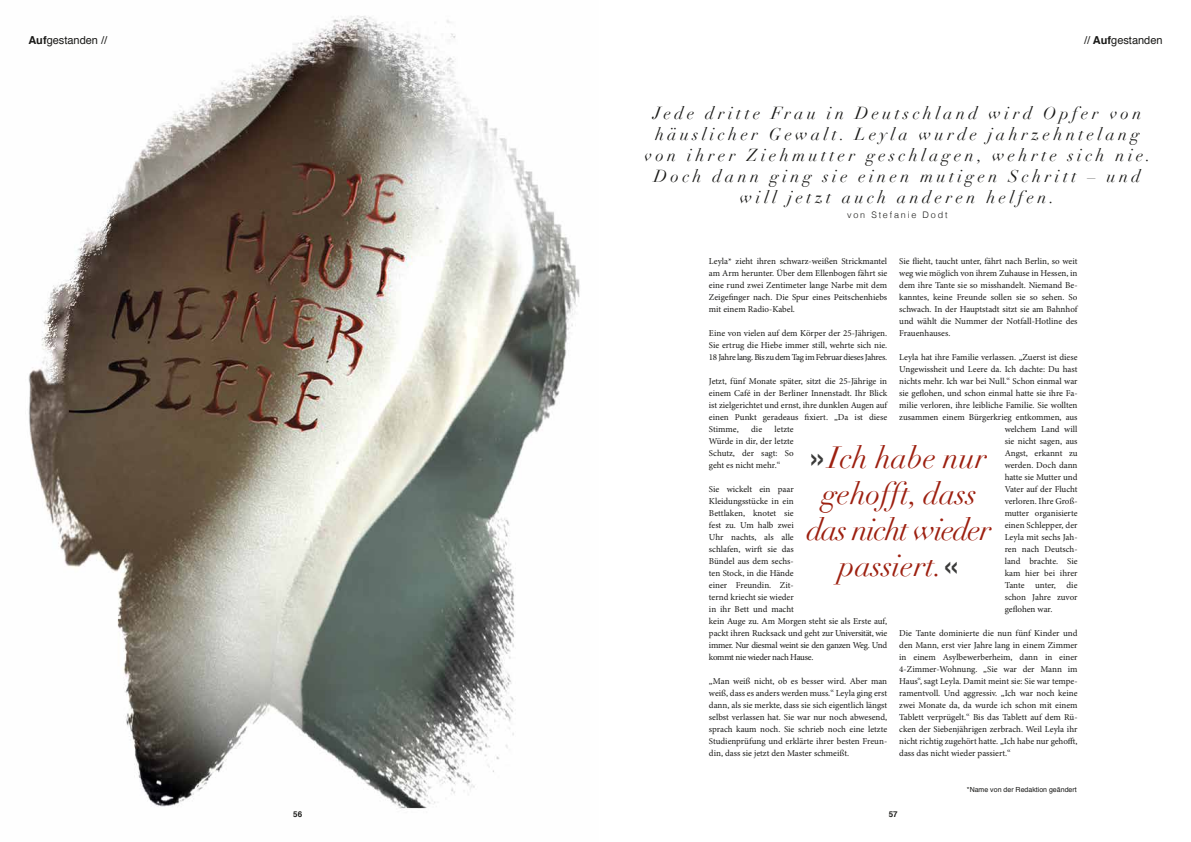
<style>
.page{position:relative;width:1191px;height:842px;background:#fff}
.page>*{position:absolute;margin:0;border:0;box-sizing:border-box;transform-origin:0 0}
.t1{font:italic 30px/36px "Didot";color:#9d2010;text-align:center}
.t2{font:italic 17px/21px "Didot";letter-spacing:.2em;color:#1a1a18;text-align:center}
.t3{font:11px "Helvetica";color:#1a1a18}
.t4{font:9px/12px "Minion Pro";letter-spacing:-.005em;color:#1a1a18;text-align:justify}
.t5{font:300 9px "Helvetica";letter-spacing:.2em;color:#1a1a18}
.t6{font:700 8px "Helvetica";color:#1a1a18}
.t7{font:7px "Helvetica";color:#1a1a18}
.s1{font-weight:700}
.s2{font-family:"Helvetica";font-weight:700;font-style:normal;color:#3b3b3a}
</style>
<div class="page">
<img style="left:28px;top:15px;width:552px;height:794px">
<p class="t3" style="left:28px;top:32px;width:80px"><span class="s1">Auf</span>gestanden //</p>
<p class="t6" style="left:293px;top:807px;width:10px">56</p>
<p class="t3" style="left:1084px;top:31px;width:80px">// <span class="s1">Auf</span>gestanden</p>
<h2 class="t2" style="left:644px;top:102px;width:508px">Jede dritte Frau in Deutschland wird Opfer von häuslicher Gewalt. Leyla wurde jahrzehntelang von ihrer Ziehmutter geschlagen, wehrte sich nie.<br>Doch dann ging sie einen mutigen Schritt – und will jetzt auch anderen helfen.</h2>
<p class="t5" style="left:847px;top:209px;width:102px">von Stefanie Dodt</p>
<p class="t4" style="left:899px;top:255px;width:180px">Sie flieht, taucht unter, fährt nach Berlin, so weit weg wie möglich von ihrem Zuhause in Hessen, in dem ihre Tante sie so misshandelt. Niemand Be&shy;kanntes, keine Freunde sollen sie so sehen. So schwach. In der Hauptstadt sitzt sie am Bahnhof und wählt die Nummer der Notfall-Hotline des Frauenhauses.</p>
<p class="t4" style="left:899px;top:351px;width:180px">Leyla hat ihre Familie verlassen. „Zuerst ist diese</p>
<p class="t4" style="left:899px;top:363px;width:180px">Ungewissheit und Leere da. Ich dachte: Du hast</p>
<p class="t4" style="left:899px;top:375px;width:180px">nichts mehr. Ich war bei Null.“ Schon einmal war</p>
<p class="t4" style="left:899px;top:387px;width:180px">sie geflohen, und schon einmal hatte sie ihre Fa-</p>
<p class="t4" style="left:899px;top:399px;width:180px">milie verloren, ihre leibliche Familie. Sie wollten</p>
<p class="t4" style="left:899px;top:411px;width:180px">zusammen einem Bürgerkrieg entkommen, aus</p>
<p class="t4" style="left:1004px;top:423px;width:74px">welchem Land will</p>
<p class="t4" style="left:1004px;top:435px;width:74px">sie nicht sagen, aus</p>
<p class="t4" style="left:1004px;top:447px;width:74px">Angst, erkannt zu</p>
<p class="t4" style="left:1004px;top:459px;width:74px">werden. Doch dann</p>
<p class="t4" style="left:1004px;top:471px;width:74px">hatte sie Mutter und</p>
<p class="t4" style="left:1004px;top:483px;width:74px">Vater auf der Flucht</p>
<p class="t4" style="left:1004px;top:495px;width:74px">verloren. Ihre Groß-</p>
<p class="t4" style="left:1004px;top:507px;width:74px">mutter organisierte</p>
<p class="t4" style="left:1004px;top:519px;width:74px">einen Schlepper, der</p>
<p class="t4" style="left:1004px;top:531px;width:74px">Leyla mit sechs Jah-</p>
<p class="t4" style="left:1004px;top:543px;width:74px">ren nach Deutsch-</p>
<p class="t4" style="left:1004px;top:555px;width:74px">land brachte. Sie</p>
<p class="t4" style="left:1004px;top:567px;width:74px">kam hier bei ihrer</p>
<p class="t4" style="left:1004px;top:579px;width:74px">Tante unter, die</p>
<p class="t4" style="left:1004px;top:591px;width:74px">schon Jahre zuvor</p>
<p class="t4" style="left:1004px;top:603px;width:49px">geflohen war.</p>
<p class="t4" style="left:899px;top:627px;width:180px">Die Tante dominierte die nun fünf Kinder und den Mann, erst vier Jahre lang in einem Zimmer in einem Asylbewerberheim, dann in einer 4-Zimmer-Wohnung. „Sie war der Mann im Haus“, sagt Leyla. Damit meint sie: Sie war tempe&shy;ramentvoll. Und aggressiv. „Ich war noch keine zwei Monate da, da wurde ich schon mit einem Tablett verprügelt.“ Bis das Tablett auf dem Rü&shy;cken der Siebenjährigen zerbrach. Weil Leyla ihr nicht richtig zugehört hatte. „Ich habe nur gehofft, dass das nicht wieder passiert.“</p>
<p class="t4" style="left:709px;top:255px;width:180px">Leyla* zieht ihren schwarz-weißen Strickmantel am Arm herunter. Über dem Ellenbogen fährt sie eine rund zwei Zentimeter lange Narbe mit dem Zeigefinger nach. Die Spur eines Peitschenhiebs mit einem Radio-Kabel.</p>
<p class="t4" style="left:709px;top:327px;width:180px">Eine von vielen auf dem Körper der 25-Jährigen.<br>Sie ertrug die Hiebe immer still, wehrte sich nie.<br>18 Jahre lang. Bis zu dem Tag im Februar dieses Jahres.</p>
<p class="t4" style="left:709px;top:375px;width:180px">Jetzt, fünf Monate später, sitzt die 25-Jährige in einem Café in der Berliner Innenstadt. Ihr Blick ist zielgerichtet und ernst, ihre dunklen Augen auf einen Punkt geradeaus fixiert. „Da ist diese Stimme,</p>
<p class="t4" style="left:709px;top:423px;width:86px;text-indent:66px">letzte Würde in dir, der letzte Schutz, der sagt: So geht es nicht mehr.“</p>
<p class="t4" style="left:709px;top:483px;width:180px;text-align:left">Sie wickelt ein paar<br>Kleidungsstücke in ein<br>Bettlaken, knotet sie<br>fest zu. Um halb zwei<br>Uhr nachts, als alle<br>schlafen, wirft sie das<br>Bündel aus dem sechs-<br>ten Stock, in die Hände<br>einer Freundin. Zit-<br>ternd kriecht sie wieder<br>in ihr Bett und macht<br>kein Auge zu. Am Morgen steht sie als Erste auf, packt ihren Rucksack und geht zur Universität, wie immer. Nur diesmal weint sie den ganzen Weg. Und kommt nie wieder nach Hause.</p>
<p class="t4" style="left:709px;top:675px;width:180px">„Man weiß nicht, ob es besser wird. Aber man weiß, dass es anders werden muss.“ Leyla ging erst dann, als sie merkte, dass sie sich eigentlich längst selbst verlassen hat. Sie war nur noch abwesend, sprach kaum noch. Sie schrieb noch eine letzte Studienprüfung und erklärte ihrer besten Freun&shy;din, dass sie jetzt den Master schmeißt.</p>
<p class="t4" style="left:751px;top:423px;width:12px">die</p>
<h1 class="t1" style="left:806px;top:440px;width:186px"><span class="s2">»</span>Ich habe nur gehofft, dass das nicht wieder passiert.<span class="s2">«</span></h1>
<p class="t6" style="left:888px;top:807px;width:10px">57</p>
<p class="t7" style="left:967px;top:784px;width:111px">*Name von der Redaktion geändert</p>
</div>
